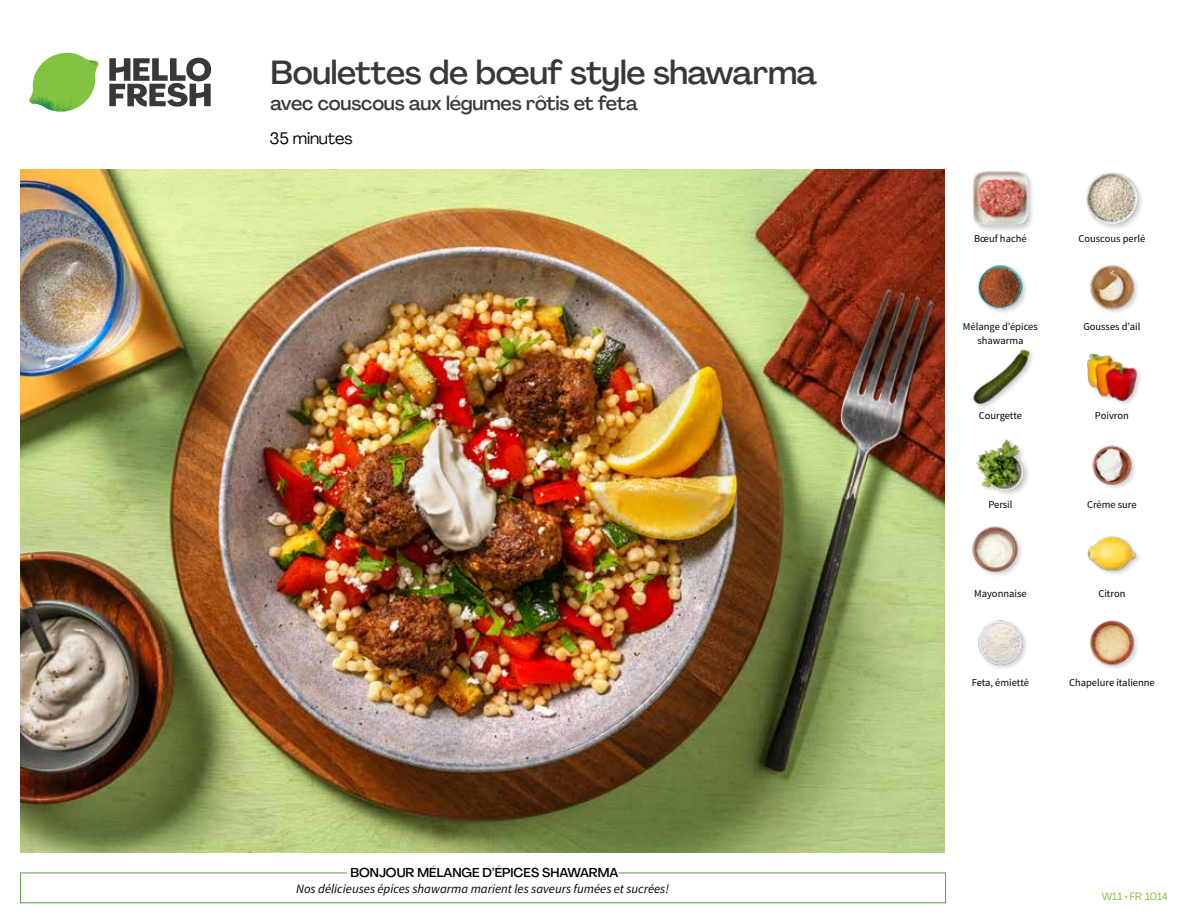
<style>
.page{position:relative;width:1188px;height:918px;background:#fff}
.page>*{position:absolute;margin:0;border:0;box-sizing:border-box;transform-origin:0 0}
.t1{font:500 33px "Agrandir";letter-spacing:-.01em;color:#383839}
.t2{font:500 19.5px "Agrandir";letter-spacing:-.01em;color:#383839}
.t3{font:16.5px "Agrandir";letter-spacing:-.01em;color:#000}
.t4{font:italic 12.75px "Source Sans Pro";color:#000}
.t5{font:500 12.75px "Agrandir";color:#000}
.t6{font:10.5px "Source Sans Pro";color:#000}
.t7{font:10.5px "Agrandir";letter-spacing:-.005em;color:#82c341}
</style>
<div class="page">
<svg style="left:109px;top:57px;width:102px;height:50px"></svg>
<svg style="left:34px;top:53px;width:62px;height:40px"></svg>
<img style="left:67px;top:53px;width:32px;height:26px">
<img style="left:33px;top:75px;width:59px;height:11px">
<img style="left:29px;top:79px;width:61px;height:33px">
<img style="left:65px;top:86px;width:27px;height:25px">
<div style="left:20px;top:873px;width:926px;height:30px;border:1px solid #609f43"></div>
<div style="left:347px;top:865px;width:271px;height:15px;background:#fff"></div>
<img style="left:21px;top:170px;width:924px;height:682px">
<img style="left:1090px;top:620px;width:48px;height:49px">
<img style="left:978px;top:620px;width:49px;height:48px">
<div style="left:1086px;top:535px;width:57px;height:42px;background:#000;opacity:.2"></div>
<img style="left:1086px;top:535px;width:51px;height:42px">
<img style="left:972px;top:526px;width:50px;height:50px">
<img style="left:1092px;top:445px;width:43px;height:43px">
<div style="left:976px;top:438px;width:55px;height:59px;background:#000;opacity:.2"></div>
<img style="left:976px;top:439px;width:50px;height:51px">
<div style="left:1086px;top:353px;width:57px;height:54px;background:#000;opacity:.2"></div>
<img style="left:1086px;top:353px;width:51px;height:49px">
<div style="left:973px;top:348px;width:63px;height:62px;background:#000;opacity:.2"></div>
<img style="left:973px;top:348px;width:56px;height:57px">
<img style="left:1090px;top:265px;width:48px;height:48px">
<img style="left:977px;top:265px;width:49px;height:47px">
<div style="left:1085px;top:172px;width:59px;height:59px;background:#000;opacity:.2"></div>
<img style="left:1086px;top:173px;width:51px;height:51px">
<div style="left:972px;top:170px;width:63px;height:63px;background:#000;opacity:.2"></div>
<img style="left:973px;top:171px;width:55px;height:55px">
<h1 class="t1" style="left:271px;top:52px;width:548px">Boulettes de bœuf style shawarma</h1>
<h2 class="t2" style="left:271px;top:91px;width:369px">avec couscous aux légumes rôtis et feta</h2>
<h3 class="t3" style="left:270px;top:128px;width:85px">35 minutes</h3>
<p class="t5" style="left:351px;top:864px;width:269px">BONJOUR MÉLANGE D’ÉPICES SHAWARMA</p>
<p class="t4" style="left:296px;top:881px;width:374px">Nos délicieuses épices shawarma marient les saveurs fumées et sucrées!</p>
<p class="t6" style="left:974px;top:232px;width:54px">Bœuf haché</p>
<p class="t6" style="left:1079px;top:232px;width:68px">Couscous perlé</p>
<p class="t6" style="left:963px;top:320px;width:76px">Mélange d’épices</p>
<p class="t6" style="left:1083px;top:320px;width:59px">Gousses d’ail</p>
<p class="t6" style="left:977px;top:334px;width:48px">shawarma</p>
<p class="t6" style="left:979px;top:409px;width:45px">Courgette</p>
<p class="t6" style="left:1095px;top:409px;width:35px">Poivron</p>
<p class="t6" style="left:988px;top:498px;width:26px">Persil</p>
<p class="t6" style="left:1087px;top:498px;width:51px">Crème sure</p>
<p class="t6" style="left:974px;top:587px;width:54px">Mayonnaise</p>
<p class="t6" style="left:1098px;top:587px;width:29px">Citron</p>
<p class="t6" style="left:972px;top:676px;width:59px">Feta, émietté</p>
<p class="t6" style="left:1069px;top:676px;width:87px">Chapelure italienne</p>
<p class="t7" style="left:1102px;top:890px;width:68px">W11 • FR 1014</p>
</div>
